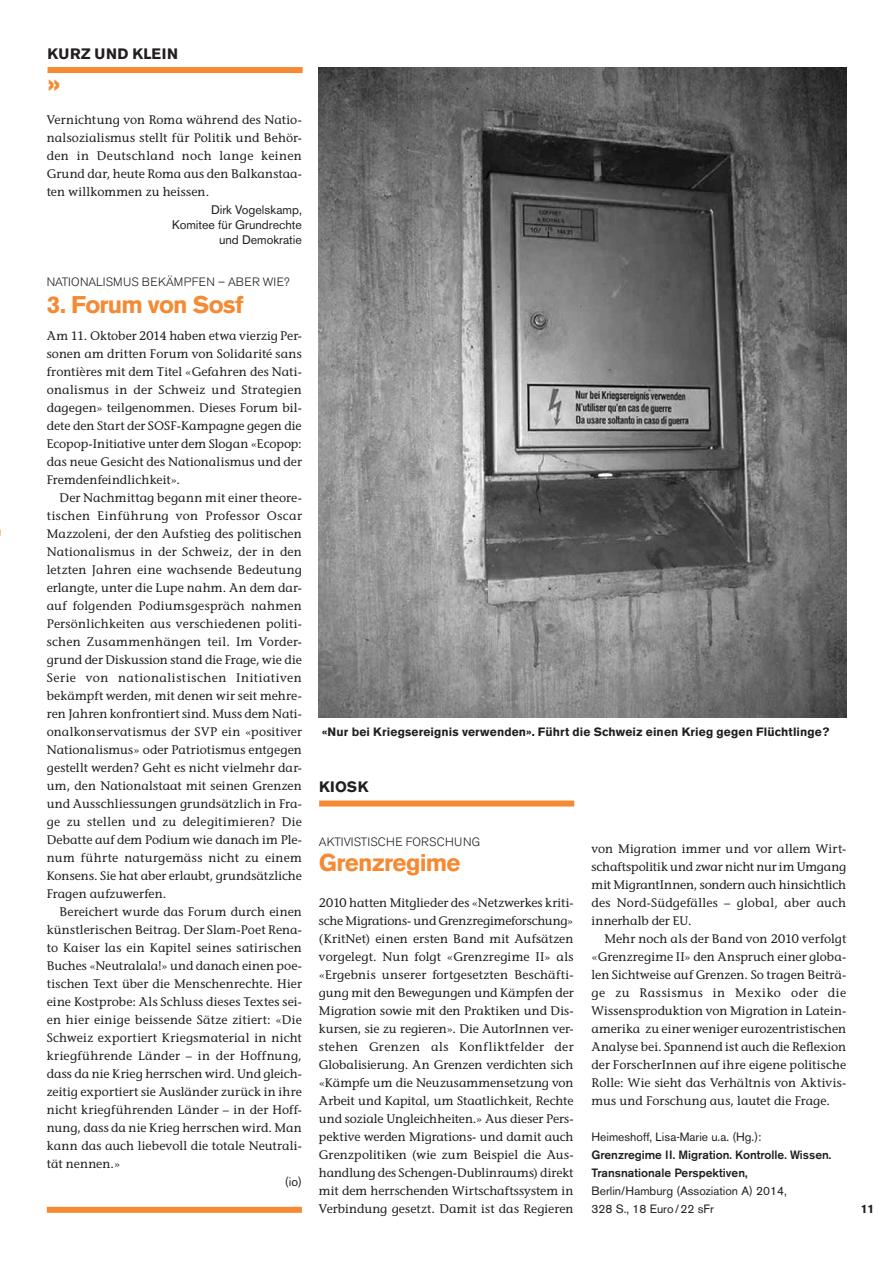
<style>
.page{position:relative;width:893px;height:1263px;background:#fff}
.page>*{position:absolute;margin:0;border:0;box-sizing:border-box;transform-origin:0 0}
.t1{font:700 30px "Akzidenz Grotesk BE";color:#f68a33}
.t2{font:700 24px "Akzidenz Grotesk BE";color:#f68a33}
.t3{font:700 15px "Akzidenz Grotesk BE";letter-spacing:.02em;color:#231f20}
.t4{font:12.3px/18px "Stone Informal";letter-spacing:.005em;color:#231f20;text-align:justify}
.t5{font:12.3px/15px "Akzidenz Grotesk BE";color:#231f20;text-align:right}
.t6{font:12px/18px "Akzidenz Grotesk BE";color:#231f20}
.t7{font:700 12px "Akzidenz Grotesk BE";letter-spacing:.01em;color:#231f20}
.t8{font:500 12px/18px "Akzidenz Grotesk BE";color:#231f20}
.t9{font:300 12px "Akzidenz Grotesk BE";letter-spacing:.02em;color:#231f20}
</style>
<div class="page">
<div style="left:319px;top:800px;width:255px;height:6px;background:#f68a33"></div>
<div style="left:48px;top:67px;width:255px;height:6px;background:#f68a33"></div>
<img style="left:319px;top:68px;width:527px;height:650px">
<div style="left:47px;top:1207px;width:255px;height:6px;background:#f68a33"></div>
<p class="t3" style="left:48px;top:45px;width:12px">KURZ</p>
<p class="t3" style="left:95px;top:45px;width:12px">UND</p>
<p class="t3" style="left:132px;top:45px;width:10px">KLEIN</p>
<h1 class="t1" style="left:48px;top:67px;width:14px">»</h1>
<p class="t4" style="left:47px;top:110px;width:257px">Vernichtung von Roma während des Natio&shy;nalsozialismus stellt für Politik und Behör&shy;den in Deutschland noch lange keinen Grund dar, heute Roma aus den Balkanstaa&shy;ten willkommen zu heissen.</p>
<p class="t5" style="left:172px;top:202px;width:131px">Dirk Vogelskamp,<br>Komitee für Grundrechte und Demokratie</p>
<p class="t9" style="left:47px;top:275px;width:244px">NATIONALISM US BEKÄM PFEN – ABER WIE?</p>
<h2 class="t2" style="left:47px;top:290px;width:198px">3. Forum von Sosf</h2>
<p class="t4" style="left:47px;top:326px;width:257px">Am 11. Oktober 2014 haben etwa vierzig Per&shy;sonen am dritten Forum von Solidarité sans frontières mit dem Titel «Gefahren des Nati&shy;onalismus in der Schweiz und Strategien dagegen» teilgenommen. Dieses Forum bil&shy;dete den Start der SOSF-Kampagne gegen die Ecopop-Initiative unter dem Slogan «Ecopop: das neue Gesicht des Nationalismus und der Fremdenfeindlichkeit».</p>
<p class="t4" style="left:47px;top:488px;width:257px;text-indent:13px">Der Nachmittag begann mit einer theore&shy;tischen Einführung von Professor Oscar Mazzoleni, der den Aufstieg des politischen Nationalismus in der Schweiz, der in den letzten Jahren eine wachsende Bedeutung erlangte, unter die Lupe nahm. An dem dar&shy;auf folgenden Podiumsgespräch nahmen Persönlichkeiten aus verschiedenen politi&shy;schen Zusammenhängen teil. Im Vorder&shy;grund der Diskussion stand die Frage, wie die Serie von nationalistischen Initiativen bekämpft werden, mit denen wir seit mehre&shy;ren Jahren konfrontiert sind. Muss dem Nati&shy;onalkonservatismus der SVP ein «positiver Nationalismus» oder Patriotismus entgegen gestellt werden? Geht es nicht vielmehr dar&shy;um, den Nationalstaat mit seinen Grenzen und Ausschliessungen grundsätzlich in Fra&shy;ge zu stellen und zu delegitimieren? Die Debatte auf dem Podium wie danach im Ple&shy;num führte naturgemäss nicht zu einem Konsens. Sie hat aber erlaubt, grundsätzliche Fragen aufzuwerfen.</p>
<p class="t4" style="left:47px;top:902px;width:257px;text-indent:13px">Bereichert wurde das Forum durch einen künstlerischen Beitrag. Der Slam-Poet Rena&shy;to Kaiser las ein Kapitel seines satirischen Buches «Neutralala!» und danach einen poe&shy;tischen Text über die Menschenrechte. Hier eine Kostprobe: Als Schluss dieses Textes sei&shy;en hier einige beissende Sätze zitiert: «Die Schweiz exportiert Kriegsmaterial in nicht kriegführende Länder – in der Hoffnung, dass da nie Krieg herrschen wird. Und gleich&shy;zeitig exportiert sie Ausländer zurück in ihre nicht kriegführenden Länder – in der Hoff&shy;nung, dass da nie Krieg herrschen wird. Man kann das auch liebevoll die totale Neutrali&shy;tät nennen.»</p>
<p class="t5" style="left:285px;top:1174px;width:19px">(io)</p>
<p class="t7" style="left:322px;top:725px;width:509px">«Nur bei Kriegsereignis verwenden». Führt die Schweiz einen Krieg gegen Flüchtlinge?</p>
<p class="t3" style="left:319px;top:778px;width:51px">kiosk</p>
<p class="t9" style="left:319px;top:835px;width:163px">AKTIVISTISCHE FORSCHUNG</p>
<h2 class="t2" style="left:319px;top:848px;width:143px">Grenzregime</h2>
<p class="t4" style="left:319px;top:893px;width:256px">2010 hatten Mitglieder des «Netzwerkes kriti&shy;sche Migrations- und Grenzregimeforschung» (KritNet) einen ersten Band mit Aufsätzen vorgelegt. Nun folgt «Grenzregime II» als «Ergebnis unserer fortgesetzten Beschäfti&shy;gung mit den Bewegungen und Kämpfen der Migration sowie mit den Praktiken und Dis&shy;kursen, sie zu regieren». Die AutorInnen ver&shy;stehen Grenzen als Konfliktfelder der Globalisierung. An Grenzen verdichten sich «Kämpfe um die Neuzusammensetzung von Arbeit und Kapital, um Staatlichkeit, Rechte und soziale Ungleichheiten.» Aus dieser Pers&shy;pektive werden Migrations- und damit auch Grenzpolitiken (wie zum Beispiel die Aus&shy;handlung des Schengen-Dublinraums) direkt mit dem herrschenden Wirtschaftssystem in Verbindung gesetzt. Damit ist das Regieren</p>
<p class="t4" style="left:592px;top:839px;width:256px">von Migration immer und vor allem Wirt&shy;schaftspolitik und zwar nicht nur im Umgang mit MigrantInnen, sondern auch hinsichtlich des Nord-Südgefälles – global, aber auch innerhalb der EU.</p>
<p class="t4" style="left:592px;top:929px;width:256px;text-indent:13px">Mehr noch als der Band von 2010 verfolgt «Grenzregime II» den Anspruch einer globa&shy;len Sichtweise auf Grenzen. So tragen Beiträ&shy;ge zu Rassismus in Mexiko oder die Wissensproduktion von Migration in Latein&shy;amerika zu einer weniger eurozentristischen Analyse bei. Spannend ist auch die Reflexion der ForscherInnen auf ihre eigene politische Rolle: Wie sieht das Verhältnis von Aktivis&shy;mus und Forschung aus, lautet die Frage.</p>
<p class="t6" style="left:592px;top:1127px;width:171px">Heimeshoff, Lisa-Marie u.a. (Hg.):</p>
<p class="t8" style="left:592px;top:1145px;width:241px">Grenzregime II. Migration. Kontrolle. Wissen.<br>Transnationale Perspektiven,</p>
<p class="t6" style="left:592px;top:1181px;width:197px">Berlin/Hamburg (Assoziation A) 2014,<br>328 S., 18 Euro/22 sFr</p>
<p class="t7" style="left:861px;top:1201px;width:15px">11</p>
</div>
